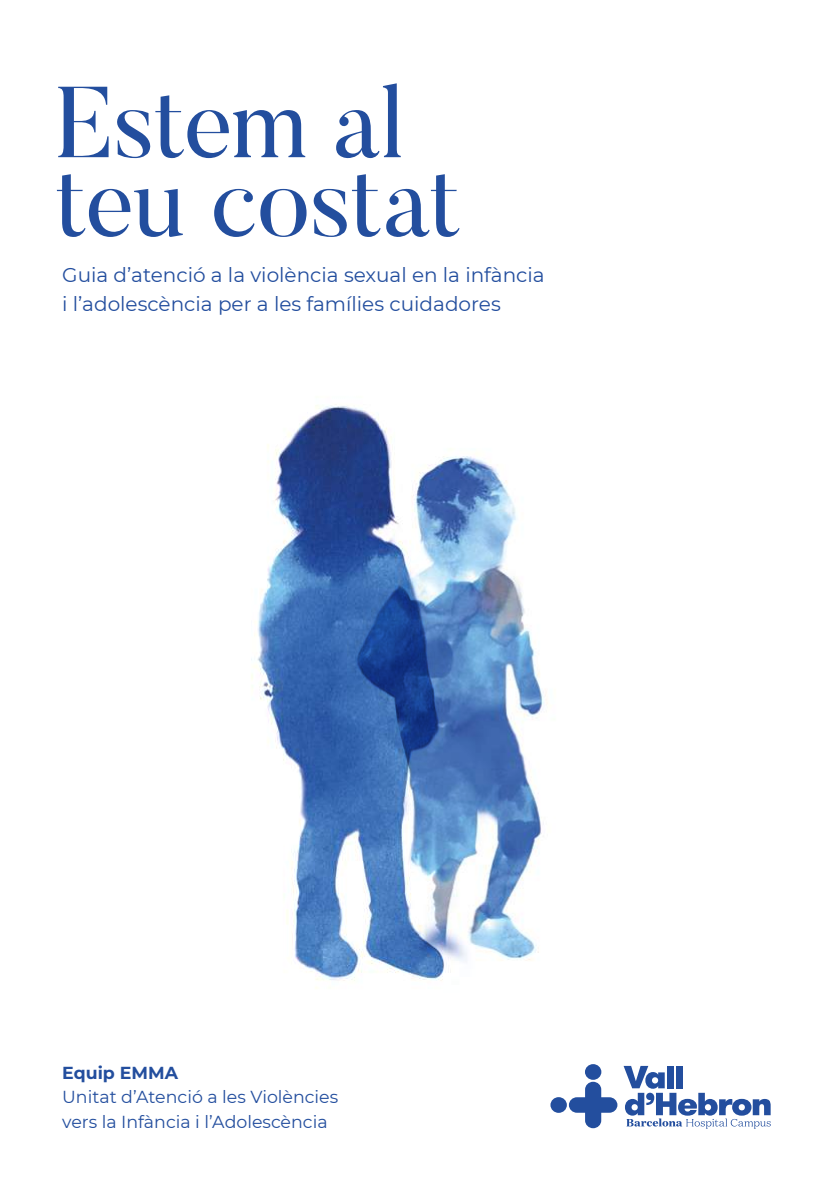
<style>
.page{position:relative;width:840px;height:1191px;background:#fff}
.page>*{position:absolute;margin:0;border:0;box-sizing:border-box;transform-origin:0 0}
.t1{font:100px/78.8px "Butler";letter-spacing:-.015em;color:#234e9e}
.t2{font:20px/28.4px "Montserrat";color:#234e9e}
.t3{font:17.4px/24.6px "Montserrat";color:#234e9e}
.t4{font:700 17.4px "Montserrat";color:#234e9e}
</style>
<div class="page">
<div style="left:584px;top:1064px;width:17px;height:15px;background:#234e9e;border-radius:50%"></div>
<div style="left:550px;top:1097px;width:16px;height:15px;background:#234e9e;border-radius:50%"></div>
<svg style="left:568px;top:1081px;width:49px;height:47px"></svg>
<svg style="left:623px;top:1066px;width:147px;height:62px"></svg>
<img style="left:454px;top:453px;width:94px;height:508px">
<img style="left:251px;top:404px;width:203px;height:585px">
<h1 class="t1" style="left:55px;top:82px;width:407px">Estem al teu costat</h1>
<p class="t2" style="left:62px;top:260px;width:484px">Guia d’atenció a la violència sexual en la infància i l’adolescència per a les famílies cuidadores</p>
<p class="t4" style="left:62px;top:1059px;width:117px">Equip EMMA</p>
<p class="t3" style="left:62px;top:1084px;width:277px">Unitat d’Atenció a les Violències vers la Infància i l’Adolescència</p>
</div>
